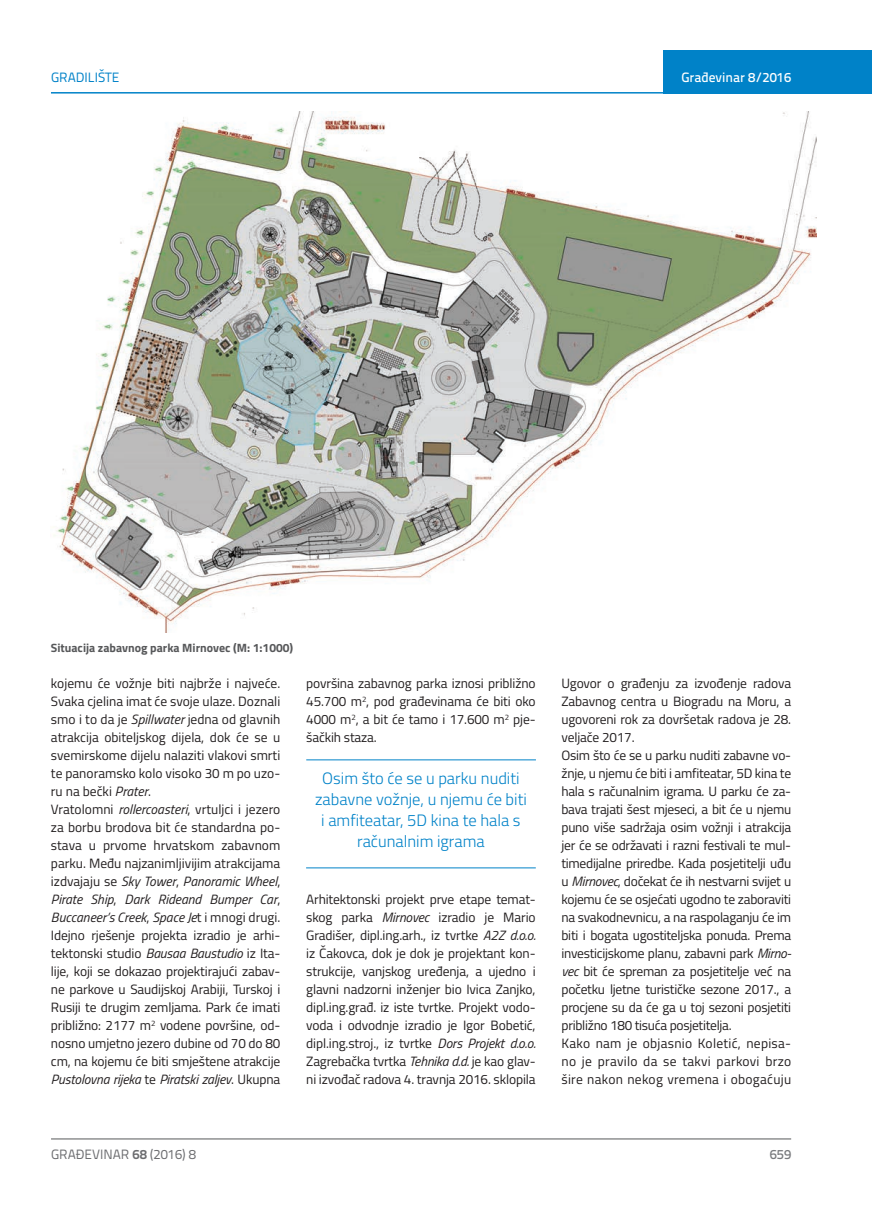
<style>
.page{position:relative;width:872px;height:1212px;background:#fff}
.page>*{position:absolute;margin:0;border:0;box-sizing:border-box;transform-origin:0 0}
.t1{font:300 16.5px/21px "Titillium";color:#0082c8;text-align:center}
.t2{font:13.5px/18px "Titillium";letter-spacing:-.01em;color:#231f20}
.t3{font:13.5px "Titillium Text 22 L";color:#6c6d70}
.t4{font:500 13.5px "Titillium Text 22 L";color:#fff}
.t5{font:13.5px "Titillium Text 22 L";color:#0082c8}
.t6{font:500 13.5px "Titillium Text 22 L";color:#787a7d}
.t7{font:700 12px "Titillium";color:#57585a}
.s1{font-style:italic}
.s2{font-weight:700}
</style>
<div class="page">
<hr style="left:51px;top:1139px;width:740px;height:1px;background:#57585a">
<div style="left:663px;top:50px;width:209px;height:44px;background:#0082c8"></div>
<hr style="left:51px;top:92px;width:821px;height:2px;background:#0082c8">
<hr style="left:306px;top:760px;width:230px;height:1px;background:#0082c8">
<hr style="left:306px;top:868px;width:230px;height:1px;background:#0082c8">
<img style="left:54px;top:112px;width:763px;height:521px">
<p class="t5" style="left:51px;top:68px;width:70px">GRADILIŠTE</p>
<p class="t4" style="left:681px;top:67px;width:111px">Građevinar 8/2016</p>
<p class="t7" style="left:51px;top:639px;width:244px">Situacija zabavnog parka Mirnovec (M: 1:1000)</p>
<p class="t2" style="left:51px;top:674px;width:231px">kojemu će vožnje biti najbrže i najveće.<br>Svaka cjelina imat će svoje ulaze. Doznali smo i to da je <span class="s1">Spillwater</span> jedna od glavnih atrakcija obiteljskog dijela, dok će se u svemirskome dijelu nalaziti vlakovi smrti te panoramsko kolo visoko 30 m po uzo&shy;ru na bečki <span class="s1">Prater</span>.<br>Vratolomni <span class="s1">rollercoasteri</span>, vrtuljci i jezero za borbu brodova bit će standardna po&shy;stava u prvome hrvatskom zabavnom parku. Među najzanimljivijim atrakcijama izdvajaju se <span class="s1">Sky Tower</span>, <span class="s1">Panoramic Wheel</span>, <span class="s1">Pirate Ship</span>, <span class="s1">Dark Rideand Bumper Car</span>, <span class="s1">Buccaneer’s Creek</span>, <span class="s1">Space Je</span>t i mnogi drugi.<br>Idejno rješenje projekta izradio je arhi&shy;tektonski studio <span class="s1">Bausaa Baustudio</span> iz Ita&shy;lije, koji se dokazao projektirajući zabav&shy;ne parkove u Saudijskoj Arabiji, Turskoj i Rusiji te drugim zemljama. Park će imati približno: 2177 m<sup>2</sup> vodene površine, od&shy;nosno umjetno jezero dubine od 70 do 80 cm, na kojemu će biti smještene atrakcije <span class="s1">Pustolovna rijeka</span> te <span class="s1">Piratski zaljev</span>. Ukupna</p>
<p class="t2" style="left:306px;top:674px;width:231px;text-align:justify">površina zabavnog parka iznosi približno 45.700 m<sup>2</sup>, pod građevinama će biti oko 4000 m<sup>2</sup>, a bit će tamo i 17.600 m<sup>2</sup> pje&shy;šačkih staza.</p>
<p class="t1" style="left:315px;top:767px;width:213px">Osim što će se u parku nuditi zabavne vožnje, u njemu će biti i amfiteatar, 5D kina te hala s računalnim igrama</p>
<p class="t2" style="left:306px;top:890px;width:231px;text-align:justify">Arhitektonski projekt prve etape temat&shy;skog parka <span class="s1">Mirnovec</span> izradio je Mario Gradišer, dipl.ing.arh., iz tvrtke <span class="s1">A2Z d.o.o. </span>iz Čakovca, dok je dok je projektant kon&shy;strukcije, vanjskog uređenja, a ujedno i glavni nadzorni inženjer bio Ivica Zanjko, dipl.ing.građ. iz iste tvrtke. Projekt vodo&shy;voda i odvodnje izradio je Igor Bobetić, dipl.ing.stroj., iz tvrtke <span class="s1">Dors Projekt d.o.o.<br></span>Zagrebačka tvrtka <span class="s1">Tehnika d.d.</span> je kao glav&shy;ni izvođač radova 4. travnja 2016. sklopila</p>
<p class="t2" style="left:561px;top:674px;width:231px">Ugovor o građenju za izvođenje radova Zabavnog centra u Biogradu na Moru, a ugovoreni rok za dovršetak radova je 28. veljače 2017.<br>Osim što će se u parku nuditi zabavne vo&shy;žnje, u njemu će biti i amfiteatar, 5D kina te hala s računalnim igrama. U parku će za&shy;bava trajati šest mjeseci, a bit će u njemu puno više sadržaja osim vožnji i atrakcija jer će se održavati i razni festivali te mul&shy;timedijalne priredbe. Kada posjetitelji uđu u <span class="s1">Mirnovec</span>, dočekat će ih nestvarni svijet u kojemu će se osjećati ugodno te zaboraviti na svakodnevnicu, a na raspolaganju će im biti i bogata ugostiteljska ponuda. Prema investicijskome planu, zabavni park <span class="s1">Mirno&shy;vec</span> bit će spreman za posjetitelje već na početku ljetne turističke sezone 2017., a procjene su da će ga u toj sezoni posjetiti približno 180 tisuća posjetitelja.<br>Kako nam je objasnio Koletić, nepisa&shy;no je pravilo da se takvi parkovi brzo šire nakon nekog vremena i obogaćuju</p>
<p class="t3" style="left:51px;top:1144px;width:146px">GRAĐEVINAR <span class="s2">68</span> (2016) 8</p>
<p class="t6" style="left:769px;top:1144px;width:23px">659</p>
</div>
